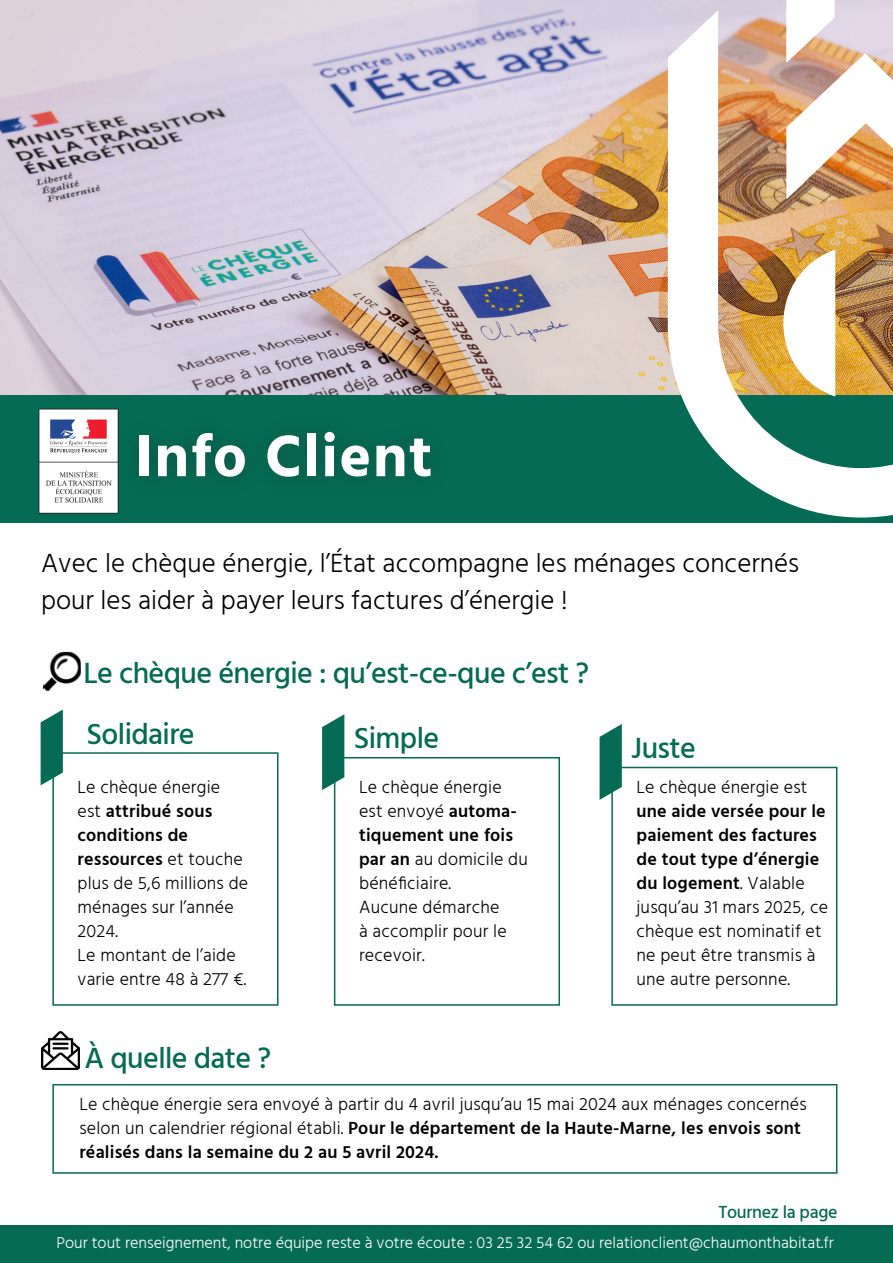
<style>
.page{position:relative;width:893px;height:1263px;background:#fff}
.page>*{position:absolute;margin:0;border:0;box-sizing:border-box;transform-origin:0 0}
.t1{font:700 60px "Hind Madurai";letter-spacing:.025em;color:#fff}
.t2{font:500 30px "Hind Madurai";letter-spacing:-.02em;color:#056b54}
.t3{font:300 27px/37.5px "Hind Madurai";color:#000}
.t4{font:300 18px/24px "Hind Madurai";letter-spacing:.01em;color:#000}
.t5{font:600 18px "Hind Madurai";letter-spacing:.01em;color:#000}
.t6{font:500 18px "Hind Madurai";letter-spacing:-.02em;color:#056b54}
.t7{font:300 16.2px "Hind Madurai";color:#fff}
.s1{font-weight:300}
.s2{font-weight:600}
</style>
<div class="page">
<div style="left:0;top:1226px;width:893px;height:37px;background:#056b54"></div>
<img style="left:0;top:0;width:668px;height:395px">
<div style="left:0;top:396px;width:893px;height:127px;background:#056b54"></div>
<img style="left:668px;top:0;width:225px;height:517px">
<svg style="left:786px;top:0;width:49px;height:63px"></svg>
<svg style="left:766px;top:250px;width:69px;height:147px"></svg>
<img style="left:38px;top:408px;width:81px;height:106px">
<div style="left:52px;top:752px;width:227px;height:254px;border:2px solid #056b54"></div>
<svg style="left:41px;top:709px;width:22px;height:76px"></svg>
<div style="left:334px;top:757px;width:226px;height:249px;border:2px solid #056b54"></div>
<svg style="left:322px;top:714px;width:22px;height:76px;background:#2f8370"></svg>
<div style="left:611px;top:767px;width:226px;height:239px;border:2px solid #056b54"></div>
<svg style="left:600px;top:724px;width:22px;height:76px;background:#2f8471"></svg>
<div style="left:52px;top:1084px;width:785px;height:90px;border:2px solid #056b54"></div>
<div style="left:121px;top:415px;width:327px;height:80px;background:#066751"></div>
<img style="left:43px;top:652px;width:38px;height:39px">
<img style="left:41px;top:1031px;width:39px;height:38px">
<p class="t1" style="left:135px;top:417px;width:299px">Info Client</p>
<p class="t3" style="left:41px;top:546px;width:759px">Avec le chèque énergie, l’État accompagne les ménages concernés pour les aider à payer leurs factures d’énergie !</p>
<p class="t2" style="left:83px;top:654px;width:507px">Le chèque énergie : qu’est-ce-que c’est ?</p>
<p class="t2" style="left:87px;top:715px;width:110px">Solidaire</p>
<p class="t4" style="left:78px;top:776px;width:144px">Le chèque énergie</p>
<p class="t5" style="left:78px;top:800px;width:136px"><span class="s1">est</span> attribué sous</p>
<p class="t5" style="left:78px;top:824px;width:112px">conditions de</p>
<p class="t4" style="left:78px;top:848px;width:172px"><span class="s2">ressources</span> et touche plus de 5,6 millions de ménages sur l’année<br>2024.</p>
<p class="t4" style="left:78px;top:944px;width:170px">Le montant de l’aide varie entre 48 à 277 €.</p>
<p class="t2" style="left:84px;top:1039px;width:188px">À quelle date ?</p>
<p class="t2" style="left:354px;top:720px;width:87px">Simple</p>
<p class="t4" style="left:359px;top:776px;width:144px">Le chèque énergie</p>
<p class="t4" style="left:359px;top:800px;width:170px">est envoyé <span class="s2">automa&shy;tiquement une fois par an</span> au domicile du bénéficiaire.</p>
<p class="t4" style="left:359px;top:896px;width:149px">Aucune démarche à accomplir pour le recevoir.</p>
<p class="t2" style="left:631px;top:730px;width:66px">Juste</p>
<p class="t4" style="left:637px;top:776px;width:193px">Le chèque énergie est <span class="s2">une aide versée pour le paiement des factures de tout type d’énergie du logement</span>. Valable jusqu’au 31 mars 2025, ce chèque est nominatif et ne peut être transmis à une autre personne.</p>
<p class="t4" style="left:79px;top:1093px;width:729px">Le chèque énergie sera envoyé à partir du 4 avril jusqu’au 15 mai 2024 aux ménages concernés selon un calendrier régional établi. <span class="s2">Pour le département de la Haute-Marne, les envois sont réalisés dans la semaine du 2 au 5 avril 2024.</span></p>
<p class="t6" style="left:718px;top:1201px;width:120px">Tournez la page</p>
<p class="t7" style="left:56px;top:1233px;width:779px">Pour tout renseignement, notre équipe reste à votre écoute : 03 25 32 54 62 ou relationclient@chaumonthabitat.fr</p>
</div>
